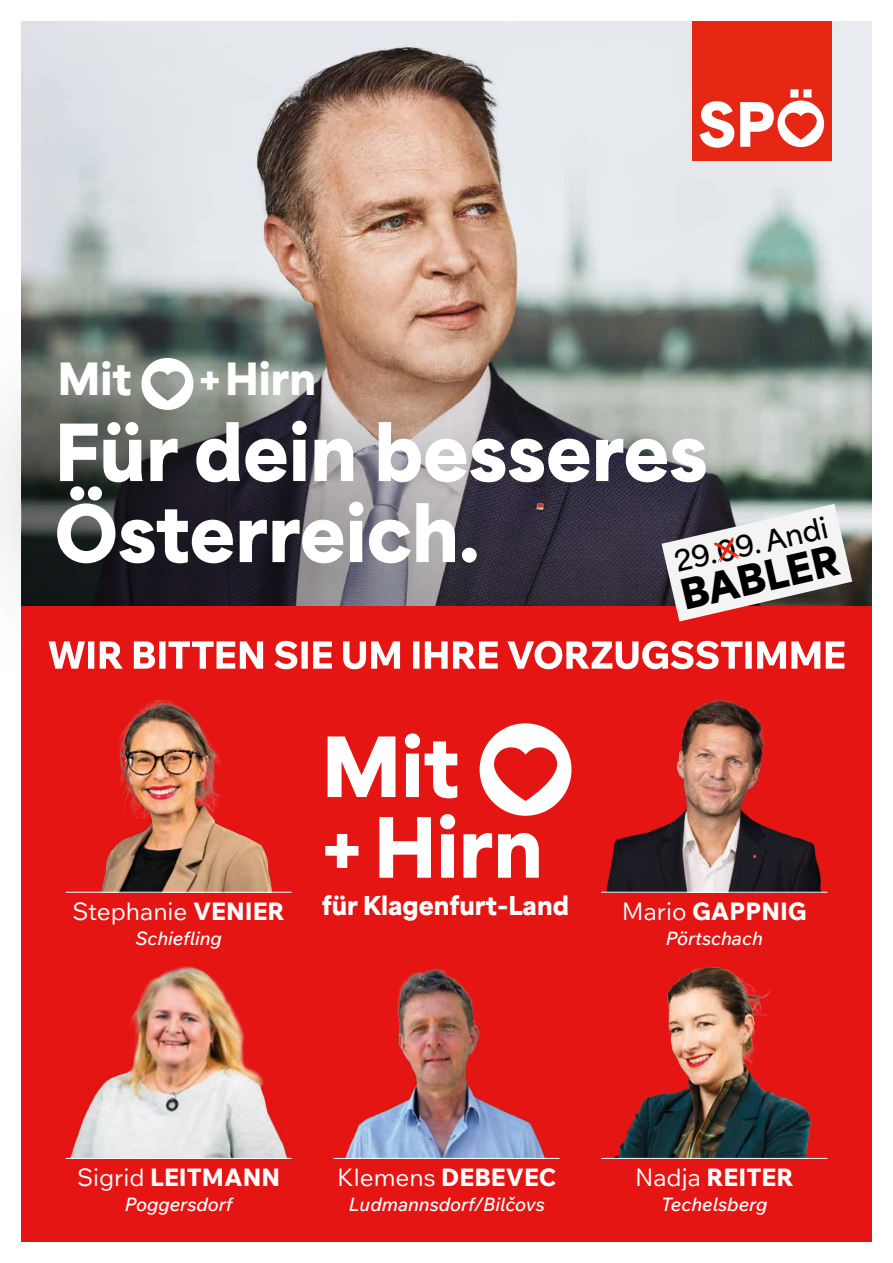
<style>
.page{position:relative;width:893px;height:1263px;background:#fff}
.page>*{position:absolute;margin:0;border:0;box-sizing:border-box;transform-origin:0 0}
.t1{font:900 77.7px/80.7px "Area Normal";color:#fff}
.t2{font:900 73.65px/81px "Area Normal";color:#fff}
.t3{font:900 41.55px "Area Normal";color:#fff}
.t4{font:900 39.15px "Area Normal";color:#000}
.t5{font:600 27.45px "Area Normal";color:#000}
.t6{font:900 24.45px "Area Normal";color:#fff}
.t7{font:800 24.3px "Wix Madefor Text";color:#fff}
.t8{font:24.3px "Wix Madefor Text";color:#fff}
.t9{font:italic 500 18.6px "Wix Madefor Text";color:#fff}
.s1{font-weight:800}
.s2{font-weight:400}
</style>
<div class="page">
<img style="left:21px;top:21px;width:851px;height:203px">
<svg style="left:21px;top:224px;width:851px;height:382px;background:#c1bdb7"></svg>
<div style="left:0;top:299px;width:824px;height:391px;background:#000;opacity:.74"></div>
<svg style="left:141px;top:358px;width:52px;height:52px"></svg>
<div style="left:693px;top:21px;width:139px;height:140px;background:#e52713"></div>
<svg style="left:700px;top:101px;width:34px;height:47px"></svg>
<svg style="left:740px;top:89px;width:84px;height:58px"></svg>
<div style="left:21px;top:606px;width:851px;height:636px;background:#e41513"></div>
<svg style="left:48px;top:641px;width:796px;height:28px"></svg>
<svg style="left:480px;top:723px;width:91px;height:93px"></svg>
<img style="left:76px;top:700px;width:216px;height:192px">
<hr style="left:66px;top:892px;width:226px;height:1px;background:#fff">
<img style="left:601px;top:700px;width:227px;height:192px">
<hr style="left:601px;top:892px;width:226px;height:1px;background:#fff">
<img style="left:601px;top:966px;width:211px;height:192px">
<hr style="left:601px;top:1158px;width:226px;height:1px;background:#fff">
<img style="left:334px;top:968px;width:225px;height:190px">
<hr style="left:333px;top:1158px;width:226px;height:1px;background:#fff">
<img style="left:66px;top:966px;width:226px;height:192px">
<hr style="left:66px;top:1158px;width:226px;height:1px;background:#fff">
<svg style="left:661px;top:504px;width:191px;height:117px"></svg>
<h3 class="t3" style="left:58px;top:341px;width:75px">Mit</h3>
<h3 class="t3" style="left:199px;top:341px;width:118px">+ Hirn</h3>
<h2 class="t2" style="left:55px;top:405px;width:655px">Für dein besseres<br>Österreich.</h2>
<h3 class="t5" style="left:669px;top:538px;width:158px;rotate:-13deg">29.09. Andi</h3>
<h3 class="t4" style="left:673px;top:560px;width:163px;rotate:-13deg">BABLER</h3>
<h1 class="t1" style="left:322px;top:719px;width:223px">Mit<br>+ Hirn</h1>
<h3 class="t8" style="left:72px;top:893px;width:214px">Stephanie <span class="s1">VENIER</span></h3>
<h3 class="t6" style="left:322px;top:883px;width:249px">für Klagenfurt-Land</h3>
<p class="t9" style="left:135px;top:927px;width:88px">Schiefling</p>
<h3 class="t7" style="left:622px;top:892px;width:186px"><span class="s2">Mario</span> GAPPNIG</h3>
<p class="t9" style="left:666px;top:927px;width:98px">Pörtschach</p>
<h3 class="t7" style="left:77px;top:1158px;width:205px"><span class="s2">Sigrid</span> LEITMANN</h3>
<p class="t9" style="left:125px;top:1193px;width:109px">Poggersdorf</p>
<h3 class="t8" style="left:337px;top:1159px;width:221px">Klemens <span class="s1">DEBEVEC</span></h3>
<p class="t9" style="left:349px;top:1193px;width:197px">Ludmannsdorf/Bilčovs</p>
<h3 class="t7" style="left:635px;top:1158px;width:160px"><span class="s2">Nadja</span> REITER</h3>
<p class="t9" style="left:661px;top:1193px;width:108px">Techelsberg</p>
</div>
